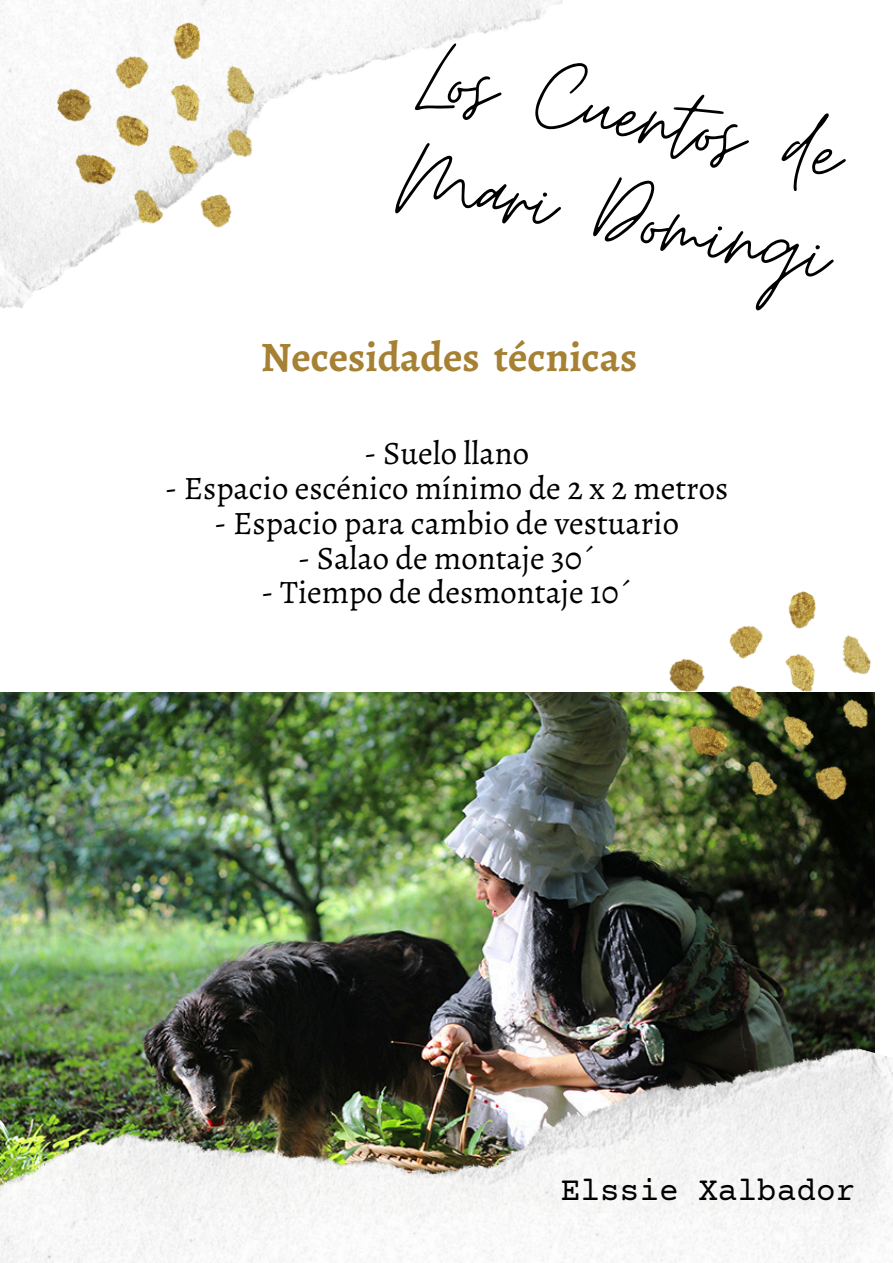
<style>
.page{position:relative;width:893px;height:1263px;background:#fff}
.page>*{position:absolute;margin:0;border:0;box-sizing:border-box;transform-origin:0 0}
.t1{font:110.4px "Moon Time";color:#000}
.t2{font:700 42px "Alegreya";color:#a68134}
.t3{font:32.78px "Alegreya";color:#000}
.t4{font:32.78px "Courier Prime";color:#000}
</style>
<div class="page">
<img style="left:0;top:692px;width:636px;height:111px">
<img style="left:636px;top:591px;width:239px;height:212px">
<img style="left:0;top:803px;width:893px;height:460px">
<img style="left:0;top:0;width:563px;height:308px">
<img style="left:24px;top:0;width:280px;height:259px">
<p class="t1" style="left:434px;top:9px;width:429px;rotate:11deg">Los Cuentos de</p>
<p class="t1" style="left:415px;top:108px;width:436px;rotate:11deg">Mari Domingi</p>
<p class="t2" style="left:261px;top:328px;width:378px">Necesidades técnicas</p>
<h1 class="t3" style="left:364px;top:431px;width:166px">- Suelo llano</h1>
<h2 class="t3" style="left:165px;top:465px;width:565px">- Espacio escénico mínimo de 2 x 2 metros</h2>
<p class="t3" style="left:214px;top:500px;width:466px">- Espacio para cambio de vestuario</p>
<p class="t3" style="left:298px;top:535px;width:299px">- Salao de montaje 30´</p>
<p class="t3" style="left:261px;top:570px;width:372px">- Tiempo de desmontaje 10´</p>
<p class="t4" style="left:561px;top:1174px;width:296px">Elssie Xalbador</p>
</div>
